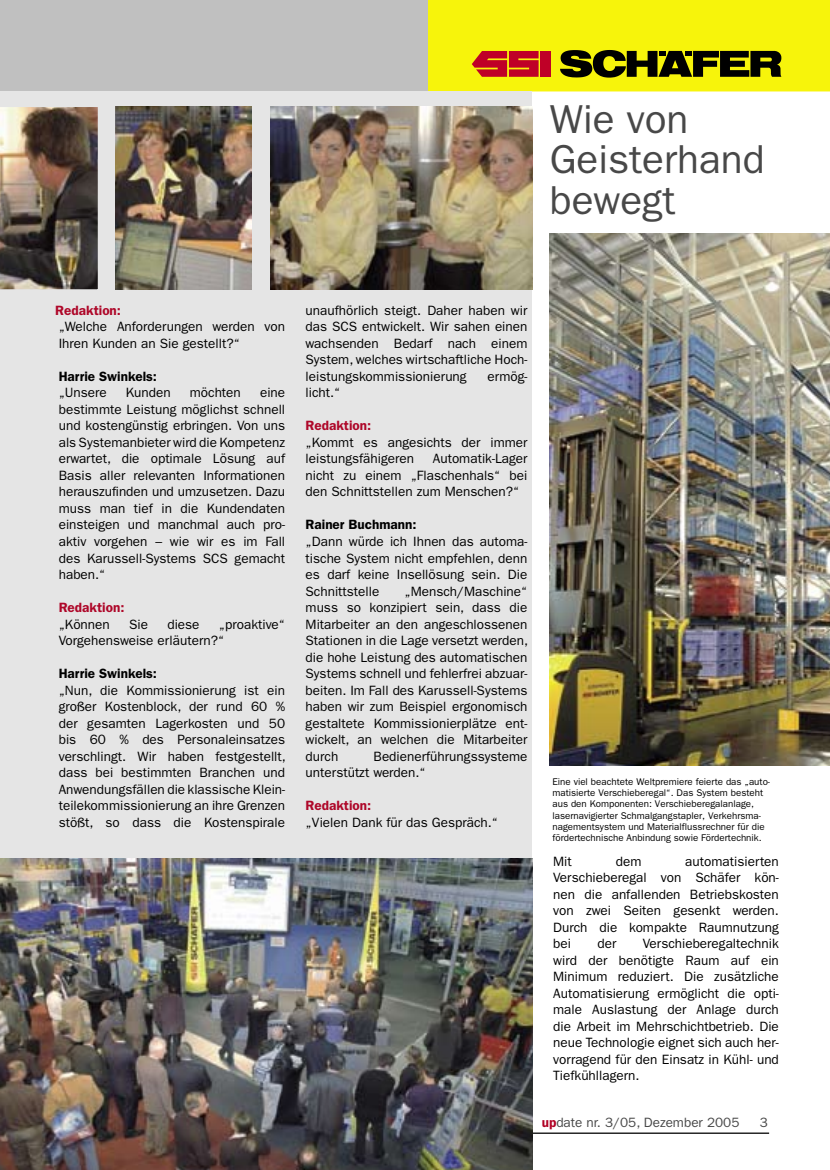
<style>
.page{position:relative;width:830px;height:1170px;background:#fff}
.page>*{position:absolute;margin:0;border:0;box-sizing:border-box;transform-origin:0 0}
.t1{font:40.5px/40.5px "Franklin Gothic";color:#484848}
.t2{font:13.5px/16.5px "Franklin Gothic";color:#000;text-align:justify}
.t3{font:600 13.5px "Franklin Gothic";color:#000}
.t4{font:600 13.5px "Franklin Gothic";color:#ae0729}
.t5{font:13.5px "Franklin Gothic";color:#484848}
.t6{font:9.75px/11.2px "Franklin Gothic";color:#000}
.s1{font-weight:600;color:#b00024}
</style>
<div class="page">
<hr style="left:524px;top:1132px;width:244px;height:1px;background:#000">
<svg style="left:427px;top:0;width:402px;height:91px;background:#d8cd0c"></svg>
<div style="left:0;top:0;width:427px;height:91px;background:#c0c0c0"></div>
<div style="left:0;top:91px;width:531px;height:993px;background:#e5e5e5"></div>
<img style="left:0;top:858px;width:531px;height:311px">
<img style="left:549px;top:234px;width:280px;height:531px">
<img style="left:0;top:107px;width:98px;height:183px">
<img style="left:116px;top:106px;width:136px;height:183px">
<img style="left:270px;top:106px;width:261px;height:183px">
<h1 class="t1" style="left:549px;top:99px;width:216px">Wie von<br>Geisterhand bewegt</h1>
<p class="t4" style="left:55px;top:302px;width:67px">Redaktion:</p>
<p class="t2" style="left:59px;top:318px;width:228px">„Welche Anforderungen werden von<br>Ihren Kunden an Sie gestellt?“</p>
<p class="t3" style="left:59px;top:368px;width:100px">Harrie Swinkels:</p>
<p class="t2" style="left:59px;top:384px;width:50px">„Unsere</p>
<p class="t2" style="left:126px;top:384px;width:46px">Kunden</p>
<p class="t2" style="left:190px;top:384px;width:53px">möchten</p>
<p class="t2" style="left:59px;top:384px;width:228px;text-indent:201px">eine bestimmte Leistung möglichst schnell und kostengünstig erbringen. Von uns als Systemanbieter wird die Kompetenz erwartet, die optimale Lösung auf Basis aller relevanten Informationen herauszufinden und umzusetzen. Dazu muss man tief in die Kundendaten einsteigen und manchmal auch pro&shy;aktiv vorgehen – wie wir es im Fall des Karussell-Systems SCS gemacht haben.“</p>
<p class="t4" style="left:59px;top:599px;width:67px">Redaktion:</p>
<p class="t2" style="left:59px;top:615px;width:53px">„Können</p>
<p class="t2" style="left:129px;top:615px;width:20px">Sie</p>
<p class="t2" style="left:167px;top:615px;width:34px">diese</p>
<p class="t2" style="left:59px;top:615px;width:228px;text-indent:160px">„proaktive“<br>Vorgehensweise erläutern?“</p>
<p class="t3" style="left:59px;top:665px;width:100px">Harrie Swinkels:</p>
<p class="t2" style="left:59px;top:681px;width:228px">„Nun, die Kommissionierung ist ein großer Kostenblock, der rund 60 % der gesamten Lagerkosten und 50 bis 60 % des Personaleinsatzes verschlingt. Wir haben festgestellt, dass bei bestimmten Branchen und Anwendungsfällen die klassische Klein&shy;teilekommissionierung an ihre Grenzen stößt, so dass die Kostenspirale</p>
<p class="t2" style="left:305px;top:302px;width:223px">unaufhörlich steigt. Daher haben wir das SCS entwickelt. Wir sahen einen wachsenden Bedarf nach einem System, welches wirtschaftliche Hoch&shy;leistungskommissionierung</p>
<p class="t2" style="left:487px;top:368px;width:41px">ermög-</p>
<p class="t2" style="left:305px;top:384px;width:36px">licht.“</p>
<p class="t4" style="left:305px;top:418px;width:67px">Redaktion:</p>
<p class="t2" style="left:305px;top:434px;width:223px">„Kommt es angesichts der immer leistungsfähigeren</p>
<p class="t2" style="left:305px;top:450px;width:223px;text-indent:127px">Automatik-Lager nicht zu einem „Flaschenhals“ bei den Schnittstellen zum Menschen?“</p>
<p class="t3" style="left:305px;top:517px;width:112px">Rainer Buchmann:</p>
<p class="t2" style="left:305px;top:533px;width:223px">„Dann würde ich Ihnen das automa&shy;tische System nicht empfehlen, denn es darf keine Insellösung sein. Die Schnittstelle</p>
<p class="t2" style="left:305px;top:582px;width:224px;text-indent:99px">„Mensch/Maschine“ muss so konzipiert sein, dass die Mitarbeiter an den angeschlossenen Stationen in die Lage versetzt werden, die hohe Leistung des automatischen Systems schnell und fehlerfrei abzuar&shy;beiten. Im Fall des Karussell-Systems haben wir zum Beispiel ergonomisch gestaltete Kommissionierplätze ent&shy;wickelt, an welchen die Mitarbeiter durch</p>
<p class="t2" style="left:305px;top:747px;width:223px;text-indent:68px">Bedienerführungssysteme unterstützt werden.“</p>
<p class="t4" style="left:305px;top:797px;width:67px">Redaktion:</p>
<p class="t2" style="left:305px;top:813px;width:194px">„Vielen Dank für das Gespräch.“</p>
<p class="t6" style="left:552px;top:775px;width:219px">Eine viel beachtete Weltpremiere feierte das „auto&shy;matisierte Verschieberegal“. Das System besteht aus den Komponenten: Verschieberegalanlage, lasernavigierter Schmalgangstapler, Verkehrsma&shy;nagementsystem und Materialflussrechner für die fördertechnische Anbindung sowie Fördertechnik.</p>
<p class="t2" style="left:553px;top:852px;width:227px;text-indent:132px">automatisierten Verschieberegal von Schäfer kön&shy;nen die anfallenden Betriebskosten von zwei Seiten gesenkt werden.<br>Durch die kompakte Raumnutzung bei</p>
<p class="t2" style="left:553px;top:852px;width:20px">Mit</p>
<p class="t2" style="left:615px;top:852px;width:27px">dem</p>
<p class="t2" style="left:553px;top:935px;width:227px;text-indent:89px">Verschieberegaltechnik wird der benötigte Raum auf ein Minimum reduziert. Die zusätzliche Automatisierung ermöglicht die opti&shy;male Auslastung der Anlage durch die Arbeit im Mehrschichtbetrieb. Die neue Technologie eignet sich auch her&shy;vorragend für den Einsatz in Kühl- und Tiefkühllagern.</p>
<p class="t2" style="left:597px;top:935px;width:20px">der</p>
<p class="t5" style="left:541px;top:1114px;width:199px"><span class="s1">up</span>date nr. 3/05, Dezember 2005</p>
<p class="t5" style="left:759px;top:1114px;width:10px">3</p>
</div>
